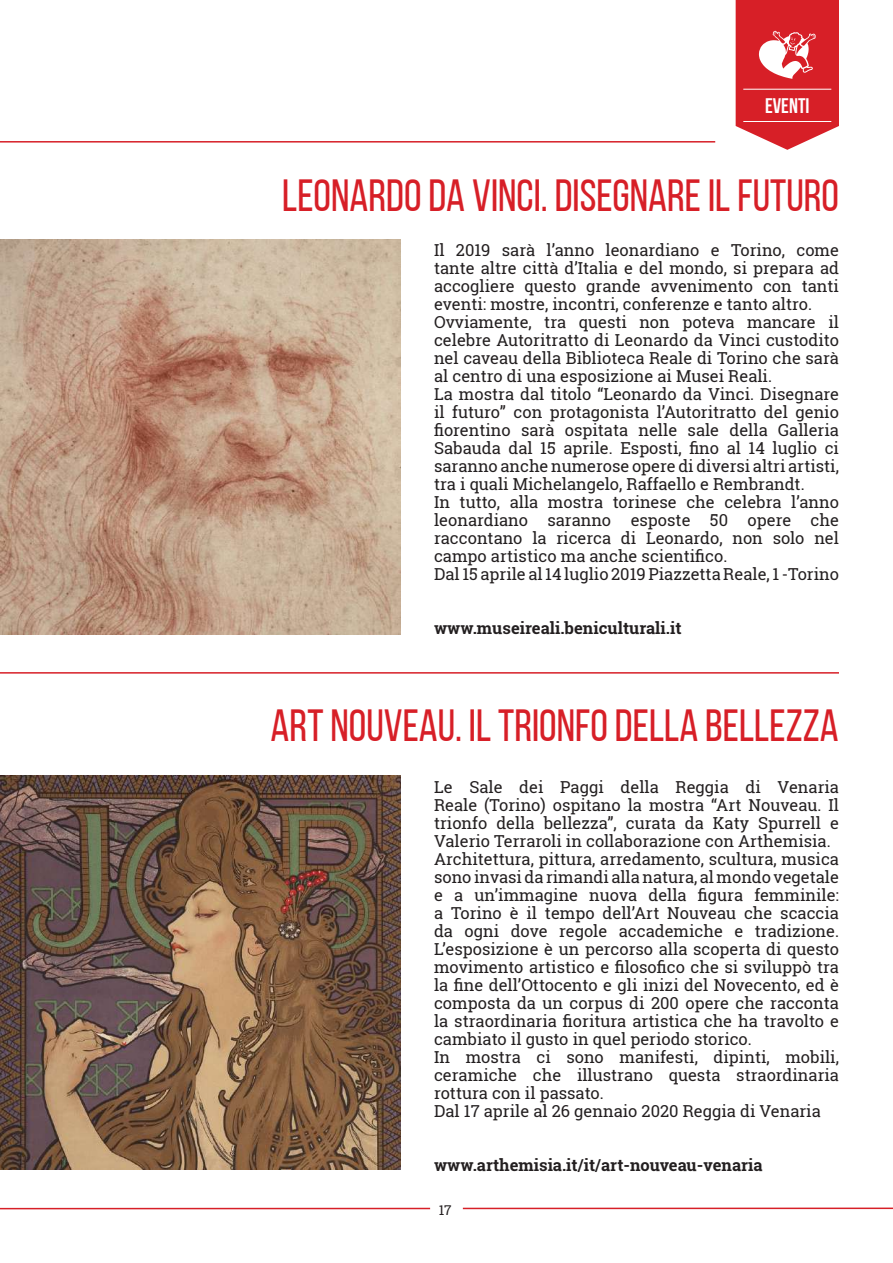
<style>
.page{position:relative;width:893px;height:1263px;background:#fff}
.page>*{position:absolute;margin:0;border:0;box-sizing:border-box;transform-origin:0 0}
.t1{font:45px "Bebas Neue";color:#d71f27}
.t2{font:700 21px "Bebas Neue";color:#fff}
.t3{font:16.5px/18px "Roboto Slab";color:#231f20}
.t4{font:700 16.5px "Roboto Slab";color:#231f20}
.t5{font:13.5px "Roboto Slab";color:#231f20}
</style>
<div class="page">
<img style="left:0;top:239px;width:400px;height:395px">
<img style="left:0;top:775px;width:400px;height:394px">
<svg style="left:736px;top:0;width:103px;height:150px;background:#dd454c"></svg>
<hr style="left:0;top:1208px;width:430px;height:1px;background:#d71f27">
<hr style="left:463px;top:1207px;width:430px;height:2px;background:#d71f27">
<hr style="left:0;top:141px;width:715px;height:2px;background:#d71f27">
<hr style="left:0;top:672px;width:839px;height:2px;background:#d71f27">
<p class="t2" style="left:765px;top:94px;width:46px">EVENTI</p>
<h1 class="t1" style="left:282px;top:171px;width:558px">LEONARDO DA VINCI. DISEGNARE IL FUTURO</h1>
<p class="t3" style="left:434px;top:241px;width:406px">Il 2019 sarà l’anno leonardiano e Torino, come tante altre città d’Italia e del mondo, si prepara ad accogliere questo grande avvenimento con tanti eventi: mostre, incontri, conferenze e tanto altro.<br>Ovviamente, tra questi non poteva mancare il celebre Autoritratto di Leonardo da Vinci custodito nel caveau della Biblioteca Reale di Torino che sarà al centro di una esposizione ai Musei Reali.<br>La mostra dal titolo “Leonardo da Vinci. Disegnare il futuro” con protagonista l’Autoritratto del genio fiorentino sarà ospitata nelle sale della Galleria Sabauda dal 15 aprile. Esposti, fino al 14 luglio ci saranno anche numerose opere di diversi altri artisti, tra i quali Michelangelo, Raffaello e Rembrandt.<br>In tutto, alla mostra torinese che celebra l’anno leonardiano saranno esposte 50 opere che raccontano la ricerca di Leonardo, non solo nel campo artistico ma anche scientifico.<br>Dal 15 aprile al 14 luglio 2019 Piazzetta Reale, 1 -Torino</p>
<p class="t4" style="left:434px;top:617px;width:249px">www.museireali.beniculturali.it</p>
<h1 class="t1" style="left:271px;top:701px;width:570px">ART NOUVEAU. IL TRIONFO DELLA BELLEZZA</h1>
<p class="t3" style="left:434px;top:777px;width:406px">Le Sale dei Paggi della Reggia di Venaria Reale (Torino) ospitano la mostra “Art Nouveau. Il trionfo della bellezza”, curata da Katy Spurrell e Valerio Terraroli in collaborazione con Arthemisia.<br>Architettura, pittura, arredamento, scultura, musica sono invasi da rimandi alla natura, al mondo vegetale e a un’immagine nuova della figura femminile: a Torino è il tempo dell’Art Nouveau che scaccia da ogni dove regole accademiche e tradizione.<br>L’esposizione è un percorso alla scoperta di questo movimento artistico e filosofico che si sviluppò tra la fine dell’Ottocento e gli inizi del Novecento, ed è composta da un corpus di 200 opere che racconta la straordinaria fioritura artistica che ha travolto e cambiato il gusto in quel periodo storico.<br>In mostra ci sono manifesti, dipinti, mobili, ceramiche che illustrano questa straordinaria rottura con il passato.<br>Dal 17 aprile al 26 gennaio 2020 Reggia di Venaria</p>
<p class="t4" style="left:434px;top:1153px;width:330px">www.arthemisia.it/it/art-nouveau-venaria</p>
<p class="t5" style="left:439px;top:1201px;width:15px">17</p>
</div>
